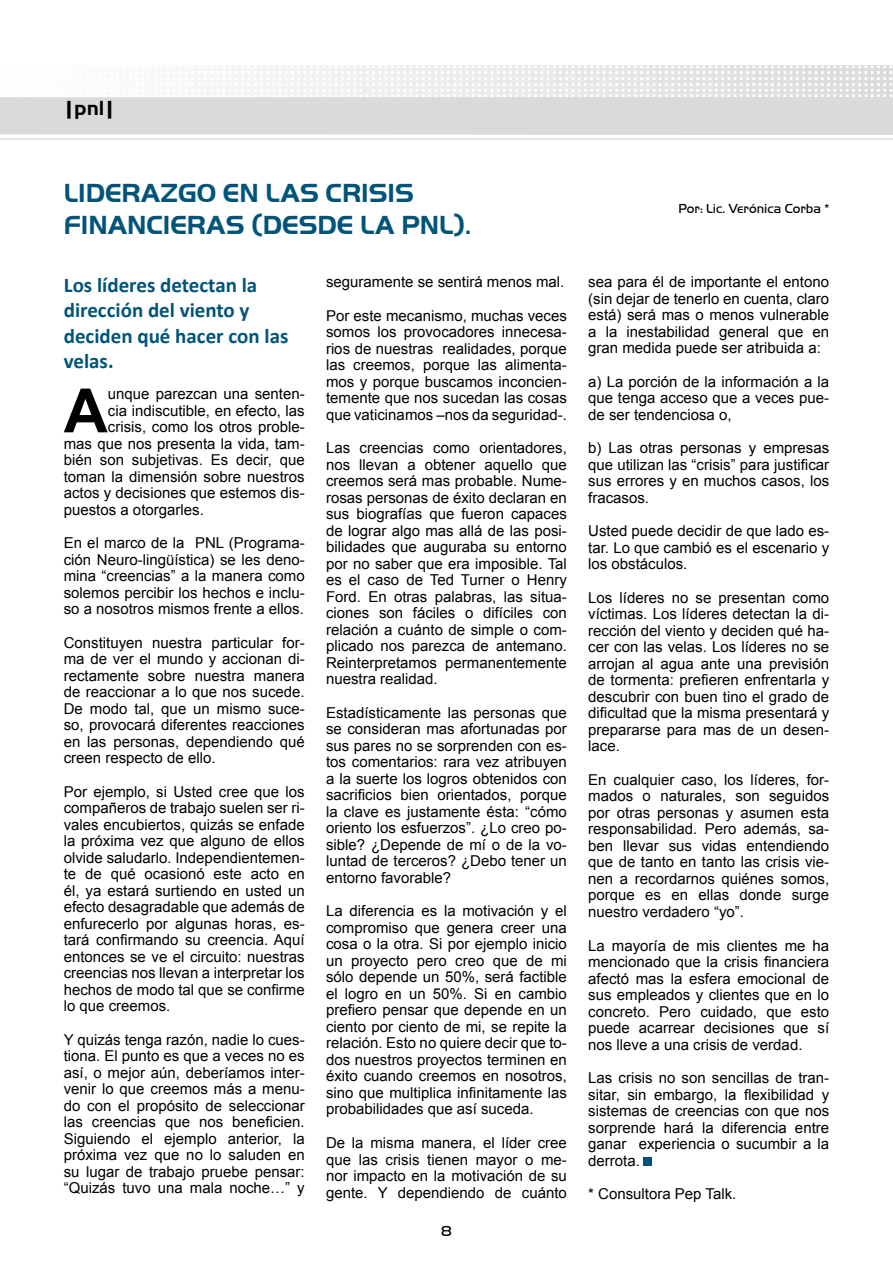
<style>
.page{position:relative;width:893px;height:1263px;background:#fff}
.page>*{position:absolute;margin:0;border:0;box-sizing:border-box;transform-origin:0 0}
.t1{font:700 61.05px "Arial";color:#000}
.t2{font:700 27px/32.4px "Handel Got D";color:#00547a}
.t3{font:700 21px/25.2px "Calibri";color:#00547a}
.t4{font:700 21px "Handel Got D";color:#000}
.t5{font:15px/16.5px "Arial";color:#000;text-align:justify}
.t6{font:15px "Handel Got D Ligh";color:#000}
.t7{font:13.5px "Handel Got D Ligh";color:#000}
</style>
<div class="page">
<svg style="left:0;top:65px;width:893px;height:75px"></svg>
<div style="left:644px;top:1158px;width:8px;height:8px;background:#00547a"></div>
<h3 class="t4" style="left:64px;top:96px;width:53px">|pnl|</h3>
<h2 class="t2" style="left:64px;top:177px;width:409px">LIDERAZGO EN LAS CRISIS<br>FINANCIERAS (DESDE LA PNL).</h2>
<h3 class="t3" style="left:64px;top:272px;width:226px">Los líderes detectan la dirección del viento y deciden qué hacer con las velas.</h3>
<h1 class="t1" style="left:64px;top:371px;width:46px">A</h1>
<p class="t5" style="left:108px;top:386px;width:198px">unque parezcan una senten-</p>
<p class="t5" style="left:108px;top:402px;width:198px">cia indiscutible, en efecto, las</p>
<p class="t5" style="left:108px;top:419px;width:198px">crisis, como los otros proble-</p>
<p class="t5" style="left:64px;top:435px;width:242px">mas que nos presenta la vida, tam-</p>
<p class="t5" style="left:64px;top:452px;width:242px">bién son subjetivas. Es decir, que</p>
<p class="t5" style="left:64px;top:468px;width:242px">toman la dimensión sobre nuestros</p>
<p class="t5" style="left:64px;top:485px;width:242px">actos y decisiones que estemos dis-</p>
<p class="t5" style="left:64px;top:501px;width:142px">puestos a otorgarles.</p>
<p class="t5" style="left:64px;top:535px;width:242px">En el marco de la PNL (Programa&shy;ción Neuro-lingüística) se les deno&shy;mina “creencias” a la manera como solemos percibir los hechos e inclu&shy;so a nosotros mismos frente a ellos.</p>
<p class="t5" style="left:64px;top:634px;width:242px">Constituyen nuestra particular for&shy;ma de ver el mundo y accionan di&shy;rectamente sobre nuestra manera de reaccionar a lo que nos sucede.<br>De modo tal, que un mismo suce&shy;so, provocará diferentes reacciones en las personas, dependiendo qué creen respecto de ello.</p>
<p class="t5" style="left:64px;top:783px;width:242px">Por ejemplo, si Usted cree que los compañeros de trabajo suelen ser ri&shy;vales encubiertos, quizás se enfade la próxima vez que alguno de ellos olvide saludarlo. Independientemen&shy;te de qué ocasionó este acto en él, ya estará surtiendo en usted un efecto desagradable que además de enfurecerlo por algunas horas, es&shy;tará confirmando su creencia. Aquí entonces se ve el circuito: nuestras creencias nos llevan a interpretar los hechos de modo tal que se confirme lo que creemos.</p>
<p class="t5" style="left:64px;top:1031px;width:242px">Y quizás tenga razón, nadie lo cues&shy;tiona. El punto es que a veces no es así, o mejor aún, deberíamos inter&shy;venir lo que creemos más a menu&shy;do con el propósito de seleccionar las creencias que nos beneficien.<br>Siguiendo el ejemplo anterior, la próxima vez que no lo saluden en su lugar de trabajo pruebe pensar: “Quizás tuvo una mala noche…” y</p>
<p class="t5" style="left:326px;top:274px;width:240px">seguramente se sentirá menos mal.</p>
<p class="t5" style="left:326px;top:307px;width:242px">Por este mecanismo, muchas veces somos los provocadores innecesa&shy;rios de nuestras realidades, porque las creemos, porque las alimenta&shy;mos y porque buscamos inconcien&shy;temente que nos sucedan las cosas que vaticinamos –nos da seguridad-.</p>
<p class="t5" style="left:326px;top:440px;width:242px">Las creencias como orientadores, nos llevan a obtener aquello que creemos será mas probable. Nume&shy;rosas personas de éxito declaran en sus biografías que fueron capaces de lograr algo mas allá de las posi&shy;bilidades que auguraba su entorno por no saber que era imposible. Tal es el caso de Ted Turner o Henry Ford. En otras palabras, las situa&shy;ciones son fáciles o difíciles con relación a cuánto de simple o com&shy;plicado nos parezca de antemano.<br>Reinterpretamos permanentemente nuestra realidad.</p>
<p class="t5" style="left:326px;top:704px;width:242px">Estadísticamente las personas que se consideran mas afortunadas por sus pares no se sorprenden con es&shy;tos comentarios: rara vez atribuyen a la suerte los logros obtenidos con sacrificios bien orientados, porque la clave es justamente ésta: “cómo oriento los esfuerzos”. ¿Lo creo po&shy;sible? ¿Depende de mí o de la vo&shy;luntad de terceros? ¿Debo tener un entorno favorable?</p>
<p class="t5" style="left:326px;top:903px;width:242px">La diferencia es la motivación y el compromiso que genera creer una cosa o la otra. Si por ejemplo inicio un proyecto pero creo que de mi sólo depende un 50%, será factible el logro en un 50%. Si en cambio prefiero pensar que depende en un ciento por ciento de mi, se repite la relación. Esto no quiere decir que to&shy;dos nuestros proyectos terminen en éxito cuando creemos en nosotros, sino que multiplica infinitamente las probabilidades que así suceda.</p>
<p class="t5" style="left:326px;top:1134px;width:242px">De la misma manera, el líder cree que las crisis tienen mayor o me&shy;nor impacto en la motivación de su gente. Y dependiendo de cuánto</p>
<p class="t6" style="left:441px;top:1222px;width:12px">8</p>
<p class="t7" style="left:679px;top:201px;width:152px">Por: Lic. Verónica Corba *</p>
<p class="t5" style="left:588px;top:274px;width:242px">sea para él de importante el entono (sin dejar de tenerlo en cuenta, claro está) será mas o menos vulnerable a la inestabilidad general que en gran medida puede ser atribuida a:</p>
<p class="t5" style="left:588px;top:373px;width:242px">a) La porción de la información a la que tenga acceso que a veces pue&shy;de ser tendenciosa o,</p>
<p class="t5" style="left:588px;top:440px;width:242px">b) Las otras personas y empresas que utilizan las “crisis” para justificar sus errores y en muchos casos, los fracasos.</p>
<p class="t5" style="left:588px;top:523px;width:242px">Usted puede decidir de que lado es&shy;tar. Lo que cambió es el escenario y los obstáculos.</p>
<p class="t5" style="left:588px;top:590px;width:242px">Los líderes no se presentan como víctimas. Los líderes detectan la di&shy;rección del viento y deciden qué ha&shy;cer con las velas. Los líderes no se arrojan al agua ante una previsión de tormenta: prefieren enfrentarla y descubrir con buen tino el grado de dificultad que la misma presentará y prepararse para mas de un desen&shy;lace.</p>
<p class="t5" style="left:588px;top:772px;width:242px">En cualquier caso, los líderes, for&shy;mados o naturales, son seguidos por otras personas y asumen esta responsabilidad. Pero además, sa&shy;ben llevar sus vidas entendiendo que de tanto en tanto las crisis vie&shy;nen a recordarnos quiénes somos, porque es en ellas donde surge nuestro verdadero “yo”.</p>
<p class="t5" style="left:588px;top:937px;width:242px">La mayoría de mis clientes me ha mencionado que la crisis financiera afectó mas la esfera emocional de sus empleados y clientes que en lo concreto. Pero cuidado, que esto puede acarrear decisiones que sí nos lleve a una crisis de verdad.</p>
<p class="t5" style="left:588px;top:1070px;width:242px">Las crisis no son sencillas de tran&shy;sitar, sin embargo, la flexibilidad y sistemas de creencias con que nos sorprende hará la diferencia entre ganar experiencia o sucumbir a la derrota.</p>
<p class="t5" style="left:588px;top:1186px;width:150px">* Consultora Pep Talk.</p>
</div>
